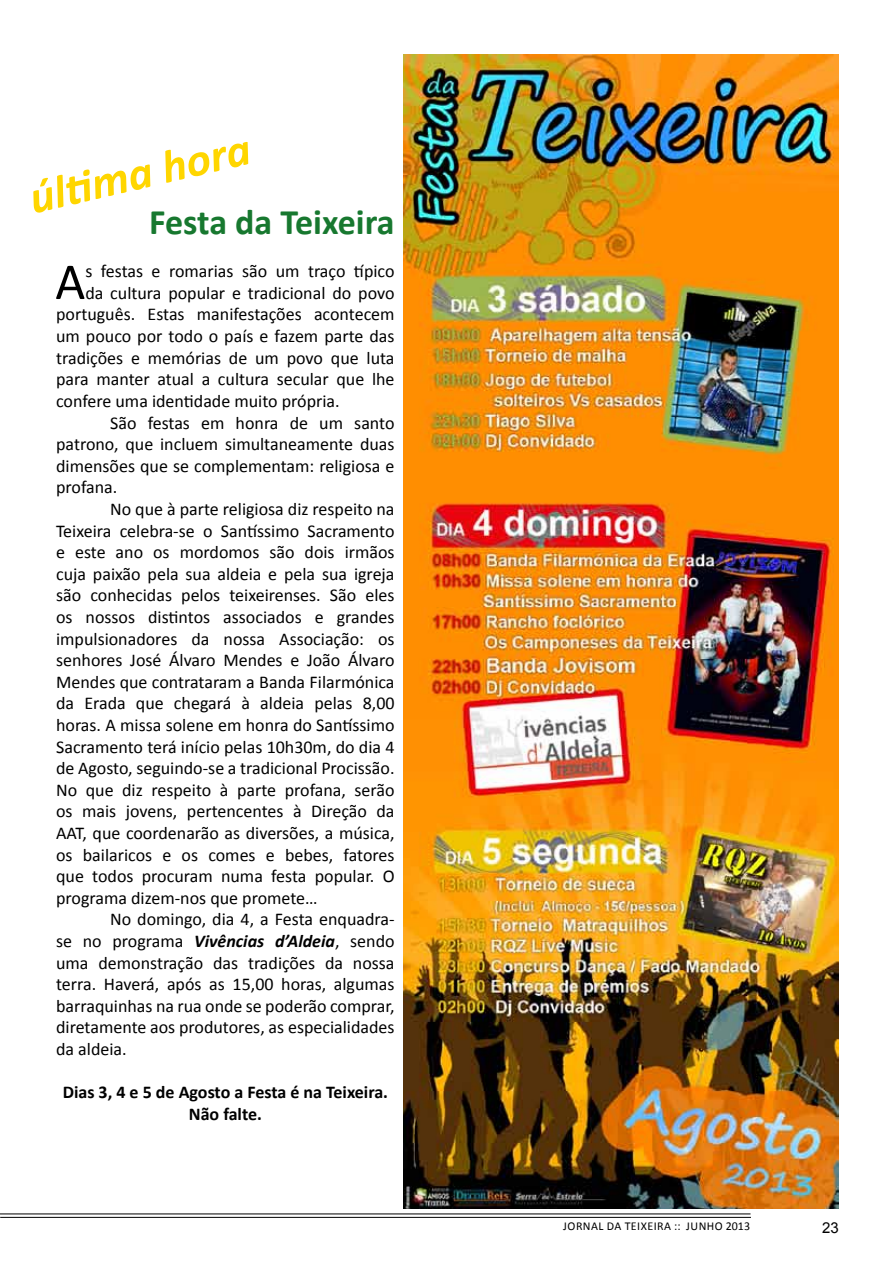
<style>
.page{position:relative;width:893px;height:1263px;background:#fff}
.page>*{position:absolute;margin:0;border:0;box-sizing:border-box;transform-origin:0 0}
.t1{font:52.05px "Calibri";color:#000}
.t2{font:italic 700 46.5px "Calibri";color:#ffd600}
.t3{font:700 36px "Calibri";color:#17782f}
.t4{font:18px/21.6px "Calibri";color:#000}
.t5{font:700 18px/21.6px "Calibri";color:#000;text-align:center}
.t6{font:15px "Arial";color:#000}
.t7{font:12px "Calibri";letter-spacing:.04em;color:#000}
.s1{font-weight:700;font-style:italic}
</style>
<div class="page">
<hr style="left:0;top:1213px;width:750px;height:1px;background:#000">
<hr style="left:0;top:1217px;width:751px;height:1px;background:#000">
<img style="left:404px;top:54px;width:434px;height:1155px">
<h2 class="t2" style="left:23px;top:170px;width:227px;rotate:-13deg">últi ma hora</h2>
<h3 class="t3" style="left:149px;top:199px;width:247px">Festa da Teixeira</h3>
<h1 class="t1" style="left:55px;top:249px;width:30px">A</h1>
<p class="t4" style="left:85px;top:261px;width:311px">s festas e romarias são um traço típico</p>
<p class="t4" style="left:85px;top:282px;width:311px">da cultura popular e tradicional do povo</p>
<p class="t4" style="left:56px;top:304px;width:340px">português. Estas manifestações acontecem</p>
<p class="t4" style="left:56px;top:325px;width:340px">um pouco por todo o país e fazem parte das</p>
<p class="t4" style="left:56px;top:347px;width:340px">tradições e memórias de um povo que luta</p>
<p class="t4" style="left:56px;top:369px;width:340px">para manter atual a cultura secular que lhe</p>
<p class="t4" style="left:56px;top:390px;width:285px">confere uma identidade muito própria.</p>
<p class="t4" style="left:110px;top:412px;width:286px">São festas em honra de um santo</p>
<p class="t4" style="left:56px;top:433px;width:340px">patrono, que incluem simultaneamente duas</p>
<p class="t4" style="left:56px;top:455px;width:340px">dimensões que se complementam: religiosa e</p>
<p class="t4" style="left:56px;top:477px;width:63px">profana.</p>
<p class="t4" style="left:56px;top:498px;width:34px">N</p>
<p class="t4" style="left:56px;top:498px;width:340px;text-indent:66px">o que à parte religiosa diz respeito na Teixeira celebra-se o Santíssimo Sacramento e este ano os mordomos são dois irmãos cuja paixão pela sua aldeia e pela sua igreja são conhecidas pelos teixeirenses. São eles os nossos distintos associados e grandes impulsionadores da nossa Associação: os senhores José Álvaro Mendes e João Álvaro Mendes que contrataram a Banda Filarmónica da Erada que chegará à aldeia pelas 8,00 horas. A missa solene em honra do Santíssimo Sacramento terá início pelas 10h30m, do dia 4 de Agosto, seguindo-se a tradicional Procissão.<br>N o que diz respeito à parte profana, serão os mais jovens, pertencentes à Direção da AAT, que coordenarão as diversões, a música, os bailaricos e os comes e bebes, fatores que todos procuram numa festa popular. O programa dizem-nos que promete…<br>N</p>
<p class="t4" style="left:56px;top:909px;width:340px;text-align:justify;text-indent:66px">o domingo, dia 4, a Festa enquadra&shy;se no programa <span class="s1">Vivências d’Aldeia</span>, sendo uma demonstração das tradições da nossa terra. Haverá, após as 15,00 horas, algumas barraquinhas na rua onde se poderão comprar, diretamente aos produtores, as especialidades da aldeia.</p>
<p class="t5" style="left:63px;top:1081px;width:327px">Dias 3, 4 e 5 de Agosto a Festa é na Teixeira.<br>Não falte.</p>
<p class="t7" style="left:563px;top:1218px;width:188px">Jornal da Teixeira :: JUN HO 2013</p>
<p class="t6" style="left:822px;top:1218px;width:18px">23</p>
</div>
